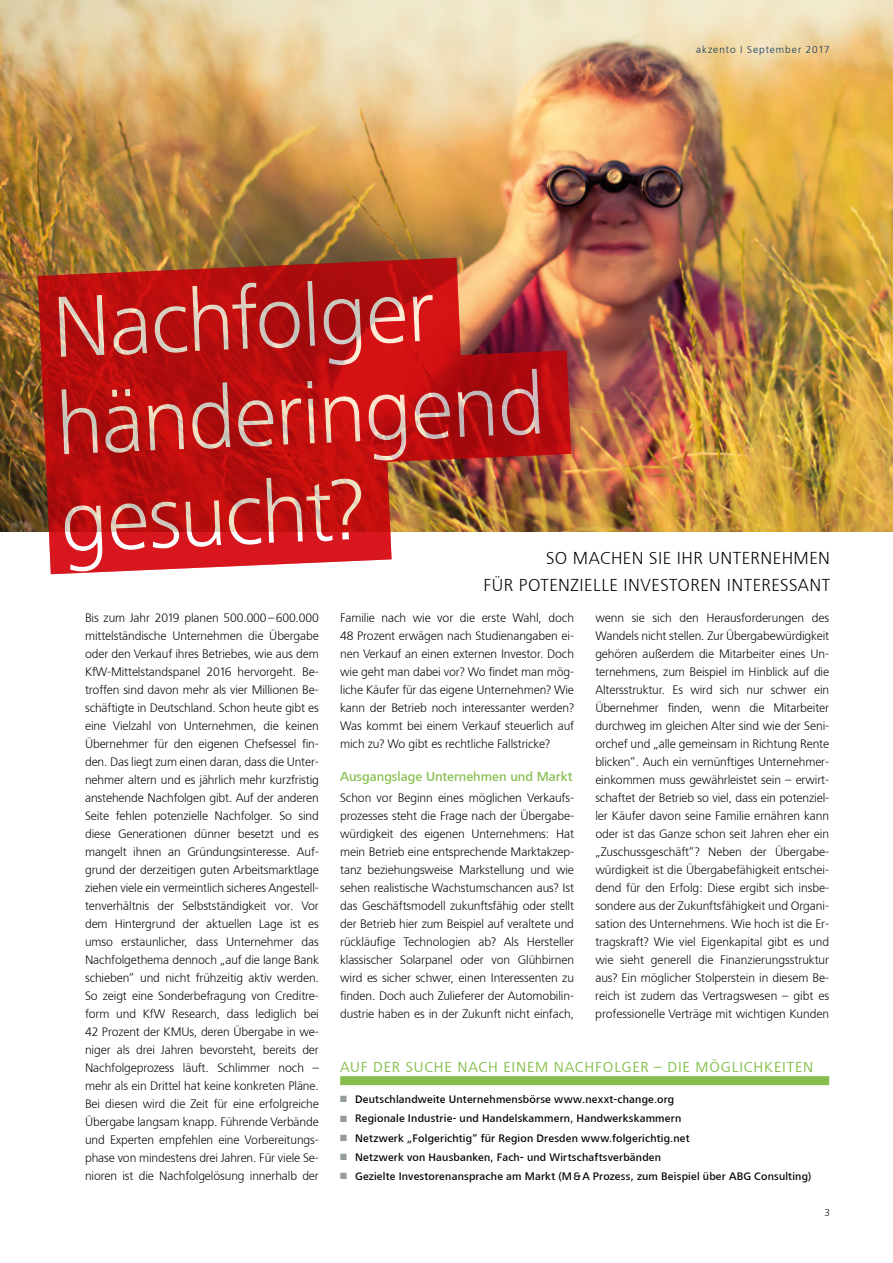
<style>
.page{position:relative;width:893px;height:1263px;background:#fff}
.page>*{position:absolute;margin:0;border:0;box-sizing:border-box;transform-origin:0 0}
.t1{font:300 90px/97.2px "Lino Frutiger Next";color:#fff}
.t2{font:300 18px/27px "Lino Frutiger Next";letter-spacing:.025em;color:#000;text-align:right}
.t3{font:15px "Lino Frutiger Next";letter-spacing:.06em;color:#85be4c}
.t4{font:500 13.5px "Lino Frutiger Next";color:#85be4c}
.t5{font:300 12.75px/18px "Lino Frutiger Next";letter-spacing:-.01em;color:#000;text-align:justify}
.t6{font:500 11.25px "Lino Frutiger Next";letter-spacing:.015em;color:#000}
.t7{font:300 10.5px "Lino Frutiger Next";letter-spacing:.095em;color:#002c58}
.t8{font:300 10.5px "Lino Frutiger Next";color:#000}
.s1{color:#939b9f}
</style>
<div class="page">
<img style="left:0;top:0;width:893px;height:532px">
<div style="left:340px;top:1076px;width:489px;height:9px;background:#85be4c"></div>
<img style="left:22px;top:245px;width:545px;height:49px">
<img style="left:22px;top:294px;width:655px;height:238px">
<svg style="left:22px;top:400px;width:475px;height:175px"></svg>
<p class="t7" style="left:696px;top:44px;width:135px">akzento I September 2017</p>
<h1 class="t1" style="left:37px;top:281px;width:502px;rotate:-3deg">Nachfolger händeringend gesucht?</h1>
<h2 class="t2" style="left:484px;top:544px;width:348px">So mach en Si e Ih r U nternehm en<br>fü r potenzi elle Investoren i nteressant</h2>
<p class="t5" style="left:85px;top:609px;width:235px">Bis zum Jahr 2019 planen 500.000–600.000 mittelständische U nternehmen die Übergabe oder den Verkauf ihres Betriebes, wie aus dem KfW-Mittelstandspanel 2016 hervorgeht. Be&shy;troffen sind davon mehr als vier Millionen Be&shy;schäftigte in Deutschland. Schon heute gibt es eine Vielzahl von U nternehmen, die keinen Übernehmer für den eigenen Chefsessel fin&shy;den. Das liegt zum einen daran, dass die U nter&shy;nehmer altern und es jährlich mehr kurzfristig anstehende Nachfolgen gibt. Auf der anderen Seite fehlen potenzielle Nachfolger. So sind diese Generationen dünner besetzt und es mangelt ihnen an Gründungsinteresse. Auf&shy;grund der derzeitigen guten Arbeitsmarktlage ziehen viele ein vermeintlich sicheres Angestell&shy;tenverhältnis der Selbstständigkeit vor. Vor dem Hintergrund der aktuellen Lage ist es umso erstaunlicher, dass U nternehmer das Nachfolgethema dennoch „auf die lange Bank schieben“ und nicht frühzeitig aktiv werden.<br>So zeigt eine Sonderbefragung von Creditre&shy;form und KfW Research, dass lediglich bei 42 Prozent der KMUs, deren Übergabe in we&shy;niger als drei Jahren bevorsteht, bereits der Nachfolgeprozess läuft. Schlimmer noch – mehr als ein Drittel hat keine konkreten Pläne.<br>Bei diesen wird die Zeit für eine erfolgreiche Übergabe langsam knapp. Führende Verbände und Experten empfehlen eine Vorbereitungs&shy;phase von mindestens drei Jahren. Für viele Se&shy;nioren ist die Nachfolgelösung innerhalb der</p>
<p class="t5" style="left:595px;top:609px;width:235px">wenn sie sich den Herausforderungen des Wandels nicht stellen. Zur Übergabewürdigkeit gehören außerdem die Mitarbeiter eines U n&shy;ternehmens, zum Beispiel im Hinblick auf die Altersstruktur. Es wird sich nur schwer ein Übernehmer finden, wenn die Mitarbeiter durchweg im gleichen Alter sind wie der Seni&shy;orchef und „alle gemeinsam in Richtung Rente blicken“. Auch ein vernünftiges U nternehmer&shy;einkommen muss gewährleistet sein – erwirt&shy;schaftet der Betrieb so viel, dass ein potenziel&shy;ler Käufer davon seine Familie ernähren kann oder ist das Ganze schon seit Jahren eher ein „Zuschussgeschäft“? Neben der Übergabe&shy;würdigkeit ist die Übergabefähigkeit entschei&shy;dend für den Erfolg: Diese ergibt sich insbe&shy;sondere aus der Zukunftsfähigkeit und Organi&shy;sation des U nternehmens. Wie hoch ist die Er&shy;tragskraft? Wie viel Eigenkapital gibt es und wie sieht generell die Finanzierungsstruktur aus? Ein möglicher Stolperstein in diesem Be&shy;reich ist zudem das Vertragswesen – gibt es professionelle Verträge mit wichtigen Kunden</p>
<p class="t5" style="left:340px;top:609px;width:235px">Familie nach wie vor die erste Wahl, doch 48 Prozent erwägen nach Studienangaben ei&shy;nen Verkauf an einen externen Investor. Doch wie geht man dabei vor? Wo findet man mög&shy;liche Käufer für das eigene U nternehmen? Wie kann der Betrieb noch interessanter werden?<br>Was kommt bei einem Verkauf steuerlich auf mich zu? Wo gibt es rechtliche Fallstricke?</p>
<p class="t4" style="left:340px;top:769px;width:234px">Ausgangslage Unternehmen und Markt</p>
<p class="t5" style="left:340px;top:789px;width:235px">Schon vor Beginn eines möglichen Verkaufs&shy;prozesses steht die Frage nach der Übergabe&shy;würdigkeit des eigenen U nternehmens: Hat mein Betrieb eine entsprechende Marktakzep&shy;tanz beziehungsweise Markstellung und wie sehen realistische Wachstumschancen aus? Ist das Geschäftsmodell zukunftsfähig oder stellt der Betrieb hier zum Beispiel auf veraltete und rückläufige Technologien ab? Als Hersteller klassischer Solarpanel oder von Glühbirnen wird es sicher schwer, einen Interessenten zu finden. Doch auch Zulieferer der Automobilin&shy;dustrie haben es in der Zukunft nicht einfach,</p>
<p class="t3" style="left:340px;top:1058px;width:474px">AUF DER SUCHE NACH EINEM NACHFOLGER – DIE MÖGLICHKEITEN</p>
<p class="t6" style="left:340px;top:1093px;width:336px"><span class="s1">■</span> Deutschlandweite Unternehmensbörse www.nexxt-change.org</p>
<p class="t6" style="left:340px;top:1112px;width:343px"><span class="s1">■</span> Regionale Industrie- und Handelskammern, Handwerkskammern</p>
<p class="t6" style="left:340px;top:1131px;width:351px"><span class="s1">■</span> Netzwerk „Folgerichtig“ für Region Dresden www.folgerichtig.net</p>
<p class="t6" style="left:340px;top:1151px;width:322px"><span class="s1">■</span> Netzwerk von Hausbanken, Fach- und Wirtschaftsverbänden</p>
<p class="t6" style="left:340px;top:1170px;width:473px"><span class="s1">■</span> Gezielte Investorenansprache am Markt (M&amp;A Prozess, zum Beispiel über ABG Consulting)</p>
<p class="t8" style="left:824px;top:1206px;width:7px">3</p>
</div>
